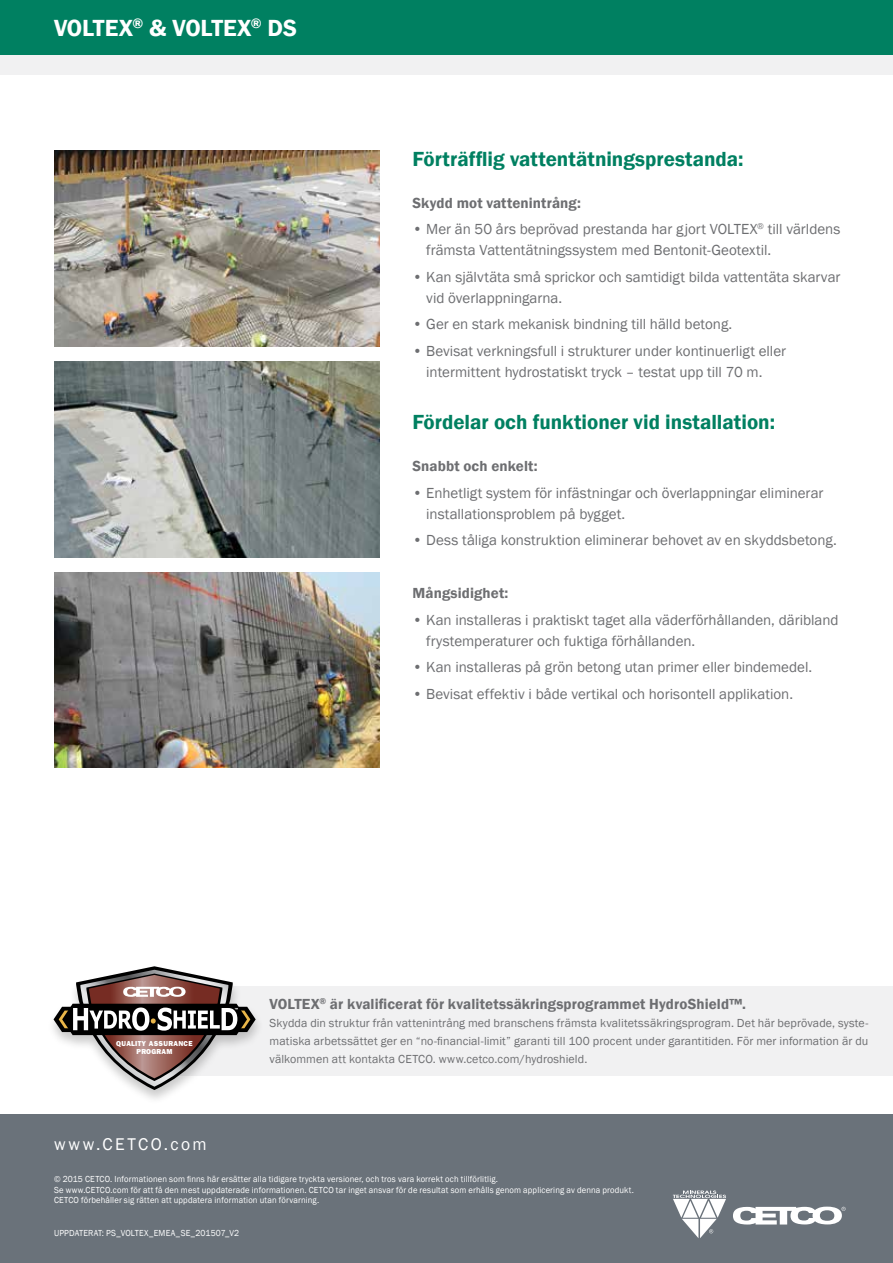
<style>
.page{position:relative;width:893px;height:1263px;background:#fff}
.page>*{position:absolute;margin:0;border:0;box-sizing:border-box;transform-origin:0 0}
.t1{font:600 24px "Franklin Gothic";color:#fff}
.t2{font:600 21px "Franklin Gothic";color:#008061}
.t3{font:17.4px "Franklin Gothic";letter-spacing:.145em;color:#fff}
.t4{font:15px/21px "Franklin Gothic";color:#6d6e71}
.t5{font:600 15px "Franklin Gothic";letter-spacing:.005em;color:#6d6e71}
.t6{font:12px/18px "Franklin Gothic";letter-spacing:.01em;color:#6d6e71;text-align:justify}
.t7{font:9px/10.8px "Franklin Gothic";letter-spacing:.015em;color:#fff;scale:.95 1}
.t8{font:7.2px/7.5px "ITC Franklin Gothic Std Hvy";letter-spacing:.04em;color:#fff;text-align:center}
</style>
<div class="page">
<div style="left:0;top:0;width:893px;height:55px;background:#008061"></div>
<div style="left:0;top:55px;width:893px;height:19px;background:#f1f1f2"></div>
<div style="left:0;top:1114px;width:893px;height:149px;background:#6a727a"></div>
<svg style="left:733px;top:1206px;width:113px;height:18px"></svg>
<svg style="left:673px;top:1190px;width:53px;height:48px"></svg>
<img style="left:54px;top:361px;width:326px;height:196px">
<img style="left:54px;top:151px;width:326px;height:196px">
<img style="left:54px;top:572px;width:326px;height:196px">
<div style="left:148px;top:986px;width:745px;height:90px;background:#f1f1f2"></div>
<div style="left:47px;top:964px;width:218px;height:141px;background:#000;opacity:.21"></div>
<svg style="left:54px;top:966px;width:202px;height:124px"></svg>
<h1 class="t1" style="left:54px;top:13px;width:245px">VOLTEX<sup>®</sup> &amp; VOLTEX<sup>®</sup> DS</h1>
<h2 class="t2" style="left:412px;top:146px;width:333px">Förträfflig vattentätningsprestanda:</h2>
<p class="t5" style="left:412px;top:193px;width:170px">Skydd mot vattenintrång:</p>
<p class="t4" style="left:426px;top:219px;width:416px;text-indent:-14px">• Mer än 50 års beprövad prestanda har gjort VOLTEX<sup>®</sup> till världens främsta Vattentätningssystem med Bentonit-Geotextil.</p>
<p class="t4" style="left:426px;top:266px;width:416px;text-indent:-14px">• Kan självtäta små sprickor och samtidigt bilda vattentäta skarvar vid överlappningarna.</p>
<p class="t4" style="left:412px;top:314px;width:321px">• Ger en stark mekanisk bindning till hälld betong.</p>
<p class="t4" style="left:426px;top:340px;width:361px;text-indent:-14px">• Bevisat verkningsfull i strukturer under kontinuerligt eller intermittent hydrostatiskt tryck – testat upp till 70 m.</p>
<h2 class="t2" style="left:412px;top:409px;width:364px">Fördelar och funktioner vid installation:</h2>
<p class="t5" style="left:412px;top:457px;width:127px">Snabbt och enkelt:</p>
<p class="t4" style="left:426px;top:483px;width:399px;text-indent:-14px">• Enhetligt system för infästningar och överlappningar eliminerar installationsproblem på bygget.</p>
<p class="t4" style="left:412px;top:530px;width:426px">• Dess tåliga konstruktion eliminerar behovet av en skyddsbetong.</p>
<p class="t5" style="left:412px;top:584px;width:97px">Mångsidighet:</p>
<p class="t4" style="left:426px;top:609px;width:414px;text-indent:-14px">• Kan installeras i praktiskt taget alla väderförhållanden, däribland frystemperaturer och fuktiga förhållanden.</p>
<p class="t4" style="left:412px;top:657px;width:401px">• Kan installeras på grön betong utan primer eller bindemedel.</p>
<p class="t4" style="left:412px;top:683px;width:382px">• Bevisat effektiv i både vertikal och horisontell applikation.</p>
<p class="t8" style="left:116px;top:1040px;width:78px">QUALITY ASSURANCE<br>PROGRAM</p>
<p class="t5" style="left:270px;top:995px;width:478px">VOLTEX<sup>®</sup> är kvalificerat för kvalitetssäkringsprogrammet HydroShield™.</p>
<p class="t6" style="left:270px;top:1015px;width:600px">Skydda din struktur från vattenintrång med branschens främsta kvalitetssäkringsprogram. Det här beprövade, syste&shy;matiska arbetssättet ger en “no-financial-limit” garanti till 100 procent under garantitiden. För mer information är du välkommen att kontakta CETCO. www.cetco.com/hydroshield.</p>
<p class="t3" style="left:54px;top:1133px;width:154px">www.CETCO.com</p>
<p class="t7" style="left:54px;top:1173px;width:612px">© 2015 CETCO. Informationen som finns här ersätter alla tidigare tryckta versioner, och tros vara korrekt och tillförlitlig.<br>Se www.CETCO.com för att få den mest uppdaterade informationen. CETCO tar inget ansvar för de resultat som erhålls genom applicering av denna produkt.<br>CETCO förbehåller sig rätten att uppdatera information utan förvarning.</p>
<p class="t7" style="left:54px;top:1228px;width:196px">UPPDATERAT: PS_VOLTEX_EMEA_SE_201507_V2</p>
</div>
